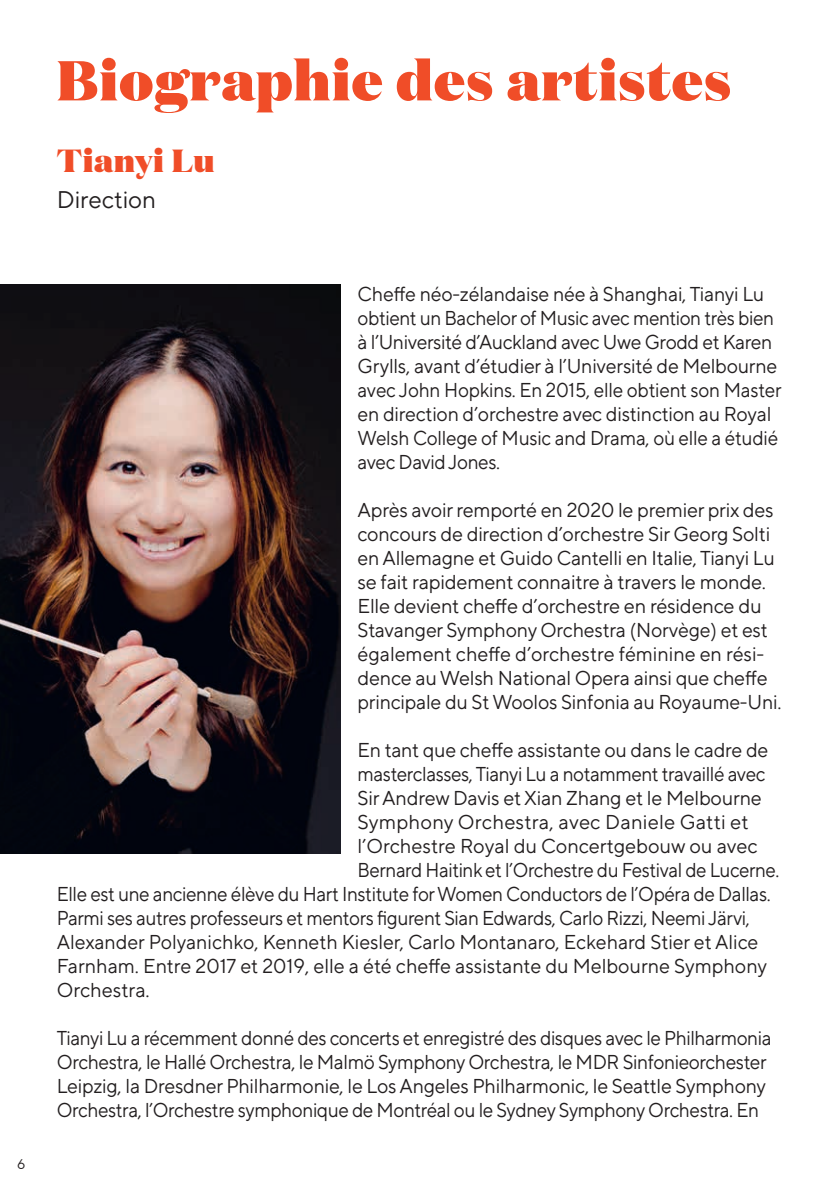
<style>
.page{position:relative;width:840px;height:1191px;background:#fff}
.page>*{position:absolute;margin:0;border:0;box-sizing:border-box;transform-origin:0 0}
.t1{font:900 56px "Domaine Display";letter-spacing:.02em;color:#f04d28}
.t2{font:900 32px "Domaine Display";letter-spacing:.02em;color:#f04d28}
.t3{font:24px "TT Norms Pro Var Roman";color:#231f20}
.t4{font:20px/24px "TT Norms Pro Var Roman";letter-spacing:-.01em;color:#231f20}
.t5{font:20px/24px "TT Norms Pro Var Roman";letter-spacing:-.01em;color:#231f20;scale:.94 1}
.t6{font:20px "TT Norms Pro Var Roman";letter-spacing:-.01em;color:#231f20;scale:.93 1}
.t7{font:20px "TT Norms Pro Var Roman";letter-spacing:.01em;color:#231f20}
.t8{font:14px "TT Norms Pro Var Roman";color:#231f20}
</style>
<div class="page">
<img style="left:0;top:284px;width:340px;height:569px">
<p class="t8" style="left:17px;top:1153px;width:10px">6</p>
<h1 class="t1" style="left:57px;top:43px;width:675px">Biographie des artistes</h1>
<h2 class="t2" style="left:57px;top:139px;width:159px">Tianyi Lu</h2>
<p class="t3" style="left:57px;top:182px;width:101px">Direction</p>
<p class="t4" style="left:357px;top:280px;width:425px">Cheffe néo-zélandaise née à Shanghai, Tianyi Lu obtient un Bachelor of Music avec mention très bien à l’Université d’Auckland avec Uwe Grodd et Karen Grylls, avant d’étudier à l’Université de Melbourne avec John Hopkins. En 2015, elle obtient son Master en direction d’orchestre avec distinction au Royal Welsh College of Music and Drama, où elle a étudié avec David Jones.</p>
<p class="t4" style="left:357px;top:496px;width:425px">Après avoir remporté en 2020 le premier prix des concours de direction d’orchestre Sir Georg Solti en Allemagne et Guido Cantelli en Italie, Tianyi Lu se fait rapidement connaitre à travers le monde.<br>Elle devient cheffe d’orchestre en résidence du Stavanger Symphony Orchestra (Norvège) et est également cheffe d’orchestre féminine en rési&shy;dence au Welsh National Opera ainsi que cheffe principale du St Woolos Sinfonia au Royaume-Uni.</p>
<p class="t4" style="left:357px;top:736px;width:412px">En tant que cheffe assistante ou dans le cadre de</p>
<p class="t5" style="left:357px;top:760px;width:435px">masterclasses, Tianyi Lu a notamment travaillé avec</p>
<p class="t4" style="left:357px;top:784px;width:405px">Sir Andrew Davis et Xian Zhang et le Melbourne</p>
<p class="t7" style="left:357px;top:807px;width:392px">Symphony Orchestra, avec Daniele Gatti et</p>
<p class="t4" style="left:357px;top:832px;width:401px">l’Orchestre Royal du Concertgebouw ou avec</p>
<p class="t6" style="left:357px;top:855px;width:455px">Bernard Haitink et l’Orchestre du Festival de Lucerne.</p>
<p class="t5" style="left:57px;top:880px;width:760px">Elle est une ancienne élève du Hart Institute for Women Conductors de l’Opéra de Dallas.</p>
<p class="t5" style="left:57px;top:904px;width:738px">Parmi ses autres professeurs et mentors figurent Sian Edwards, Carlo Rizzi, Neemi Järvi,</p>
<p class="t4" style="left:57px;top:928px;width:702px">Alexander Polyanichko, Kenneth Kiesler, Carlo Montanaro, Eckehard Stier et Alice</p>
<p class="t4" style="left:57px;top:952px;width:711px">Farnham. Entre 2017 et 2019, elle a été cheffe assistante du Melbourne Symphony</p>
<p class="t4" style="left:57px;top:976px;width:94px">Orchestra.</p>
<p class="t5" style="left:57px;top:1024px;width:761px">Tianyi Lu a récemment donné des concerts et enregistré des disques avec le Philharmonia Orchestra, le Hallé Orchestra, le Malmö Symphony Orchestra, le MDR Sinfonieorchester Leipzig, la Dresdner Philharmonie, le Los Angeles Philharmonic, le Seattle Symphony Orchestra, l’Orchestre symphonique de Montréal ou le Sydney Symphony Orchestra. En</p>
</div>
